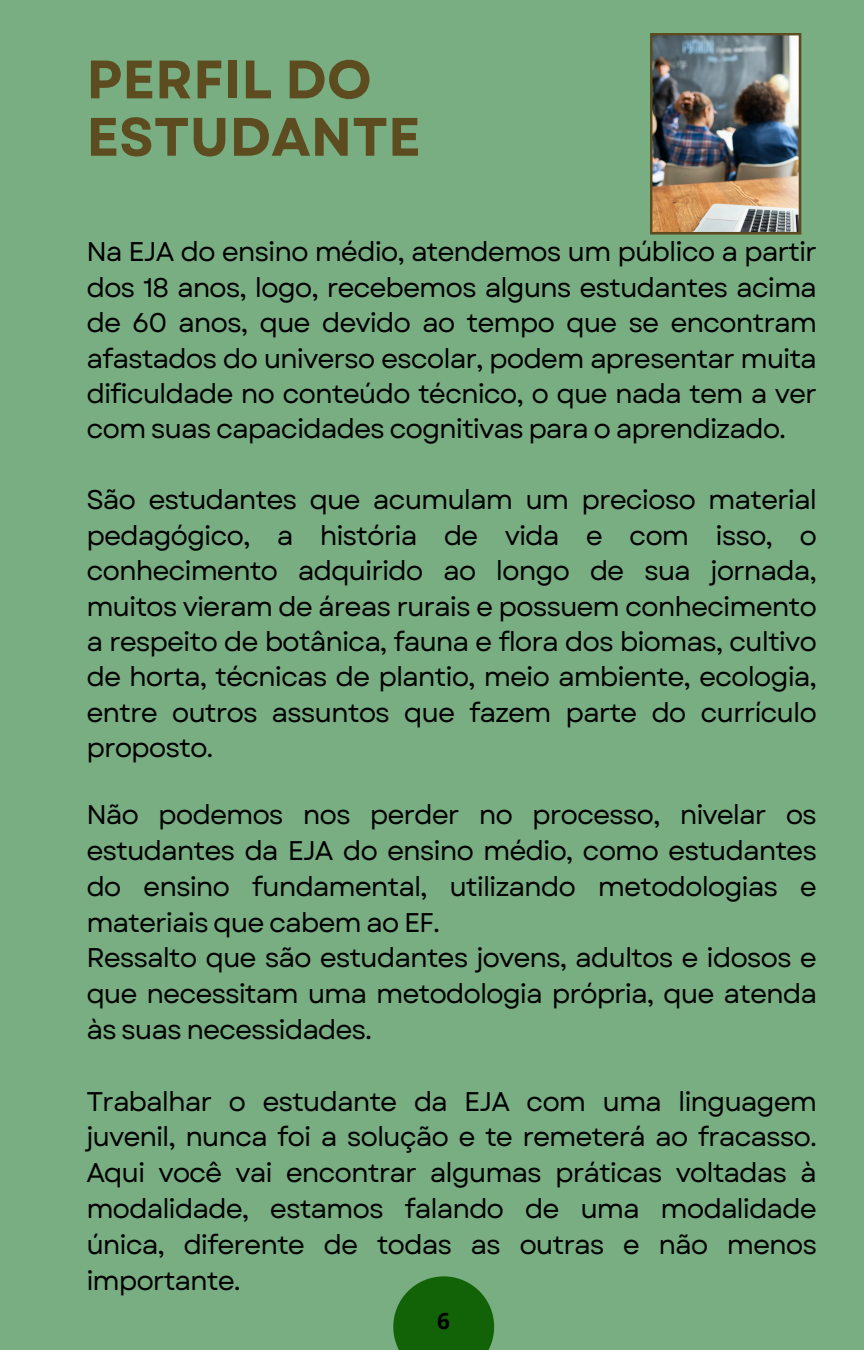
<style>
.page{position:relative;width:864px;height:1350px;background:#78ae82}
.page>*{position:absolute;margin:0;border:0;box-sizing:border-box;transform-origin:0 0}
.t1{font:700 54px/57.4px "Garet";color:#5d4c20}
.t2{font:27px/35.6px "Garet";letter-spacing:-.04em;color:#000;text-align:justify}
.t3{font:700 22.5px "Open Sans";color:#000}
</style>
<div class="page">
<img style="left:650px;top:33px;width:151px;height:202px">
<svg style="left:393px;top:1276px;width:101px;height:74px"></svg>
<h1 class="t1" style="left:86px;top:51px;width:336px">PERFIL DO<br>ESTUDANTE</h1>
<p class="t2" style="left:86px;top:234px;width:732px">Na EJA do ensino médio, atendemos um público a partir dos 18 anos, logo, recebemos alguns estudantes acima de 60 anos, que devido ao tempo que se encontram afastados do universo escolar, podem apresentar muita dificuldade no conteúdo técnico, o que nada tem a ver com suas capacidades cognitivas para o aprendizado.</p>
<p class="t2" style="left:86px;top:482px;width:732px">São estudantes que acumulam um precioso material pedagógico, a história de vida e com isso, o conhecimento adquirido ao longo de sua jornada, muitos vieram de áreas rurais e possuem conhecimento a respeito de botânica, fauna e flora dos biomas, cultivo de horta, técnicas de plantio, meio ambiente, ecologia, entre outros assuntos que fazem parte do currículo proposto.</p>
<p class="t2" style="left:86px;top:797px;width:732px">Não podemos nos perder no processo, nivelar os estudantes da EJA do ensino médio, como estudantes do ensino fundamental, utilizando metodologias e materiais que cabem ao EF.</p>
<p class="t2" style="left:86px;top:940px;width:732px">Ressalto que são estudantes jovens, adultos e idosos e que necessitam uma metodologia própria, que atenda às suas necessidades.</p>
<p class="t2" style="left:86px;top:1083px;width:732px">Trabalhar o estudante da EJA com uma linguagem juvenil, nunca foi a solução e te remeterá ao fracasso.<br>Aqui você vai encontrar algumas práticas voltadas à modalidade, estamos falando de uma modalidade única, diferente de todas as outras e não menos importante.</p>
<p class="t3" style="left:437px;top:1305px;width:14px">6</p>
</div>
